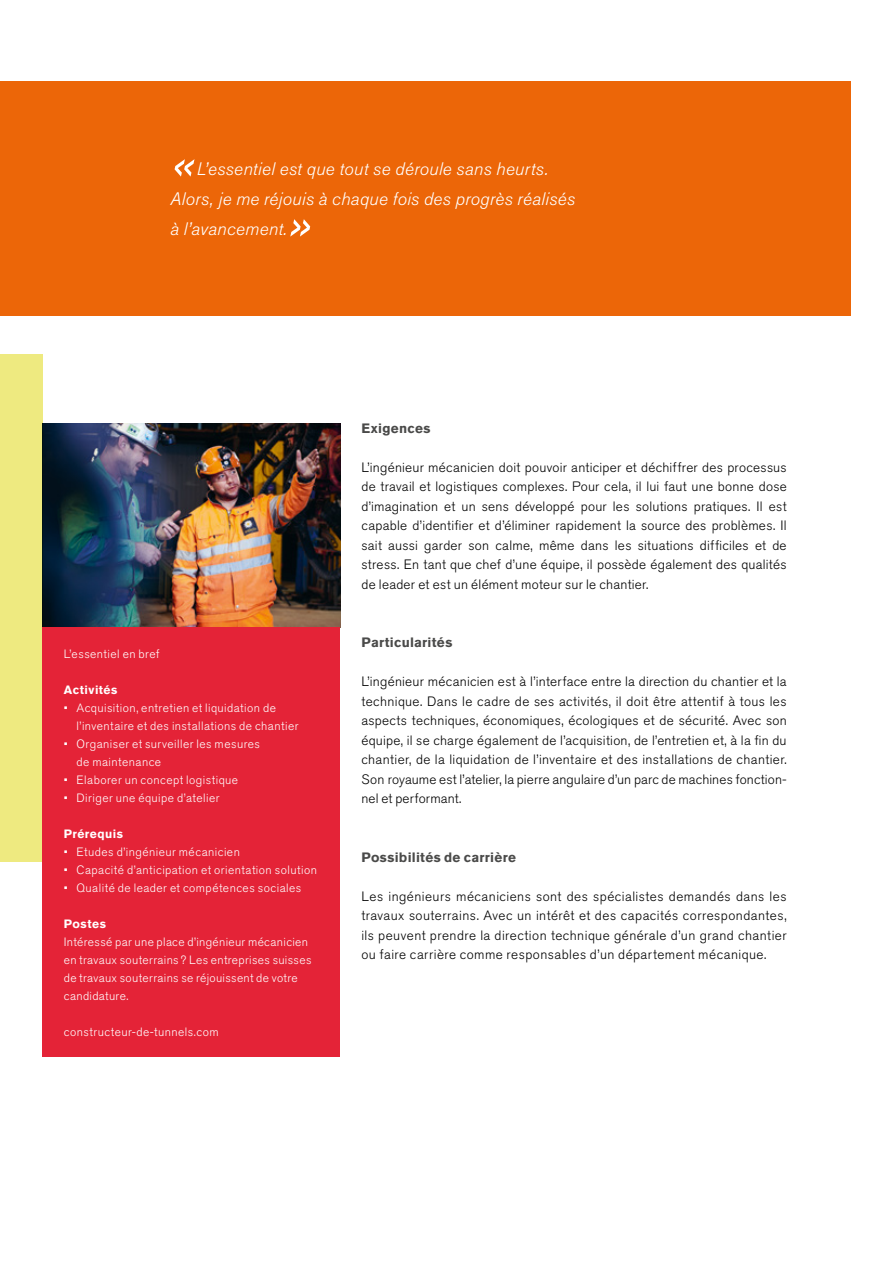
<style>
.page{position:relative;width:893px;height:1263px;background:#fff}
.page>*{position:absolute;margin:0;border:0;box-sizing:border-box;transform-origin:0 0}
.t1{font:italic 300 60px "Akzidenz Grotesk Std";color:#fff}
.t2{font:italic 300 18px/30px "Akzidenz Grotesk Std";letter-spacing:.015em;color:#fff}
.t3{font:300 13.5px/19.5px "Akzidenz Grotesk Std";letter-spacing:.02em;color:#000;text-align:justify}
.t4{font:700 13.5px "Akzidenz Grotesk Std";letter-spacing:.025em;color:#4a4a49}
.t5{font:300 12px/18px "Akzidenz Grotesk Std";letter-spacing:.035em;color:#fff}
.t6{font:700 12px "Akzidenz Grotesk Std";letter-spacing:.04em;color:#fff}
</style>
<div class="page">
<div style="left:0;top:355px;width:43px;height:507px;background:#eeea80"></div>
<div style="left:0;top:82px;width:850px;height:234px;background:#ec6608"></div>
<img style="left:43px;top:423px;width:297px;height:205px">
<div style="left:43px;top:628px;width:297px;height:429px;background:#e42337"></div>
<h1 class="t1" style="left:170px;top:133px;width:24px">«</h1>
<h2 class="t2" style="left:170px;top:154px;width:406px;text-indent:27px">L’essentiel est que tout se déroule sans heurts.<br>Alors, je me réjouis à chaque fois des progrès réalisés à l’avancement.</h2>
<h1 class="t1" style="left:286px;top:193px;width:24px">»</h1>
<p class="t5" style="left:64px;top:645px;width:97px">L’essentiel en bref</p>
<p class="t6" style="left:64px;top:683px;width:55px">Activités</p>
<p class="t5" style="left:77px;top:699px;width:223px;text-indent:-13px">• Acquisition, entretien et liquidation de l’inventaire et des installations de chantier</p>
<p class="t5" style="left:77px;top:735px;width:185px;text-indent:-13px">• Organiser et surveiller les mesures de maintenance</p>
<p class="t5" style="left:64px;top:771px;width:176px">• Elaborer un concept logistique</p>
<p class="t5" style="left:64px;top:789px;width:157px">• Diriger une équipe d’atelier</p>
<p class="t6" style="left:64px;top:827px;width:61px">Prérequis</p>
<p class="t5" style="left:64px;top:843px;width:178px">• Etudes d’ingénieur mécanicien</p>
<p class="t5" style="left:64px;top:861px;width:255px">• Capacité d’anticipation et orientation solution</p>
<p class="t5" style="left:64px;top:879px;width:239px">• Qualité de leader et compétences sociales</p>
<p class="t6" style="left:64px;top:917px;width:44px">Postes</p>
<p class="t5" style="left:64px;top:933px;width:249px">Intéressé par une place d’ingénieur mécanicien en travaux souterrains ? Les entreprises suisses de travaux souterrains se réjouissent de votre candidature.</p>
<p class="t5" style="left:64px;top:1023px;width:156px">constructeur-de-tunnels.com</p>
<p class="t4" style="left:361px;top:420px;width:71px">Exigences</p>
<p class="t3" style="left:361px;top:457px;width:427px">L’ingénieur mécanicien doit pouvoir anticiper et déchiffrer des processus de travail et logistiques complexes. Pour cela, il lui faut une bonne dose d’imagination et un sens développé pour les solutions pratiques. Il est capable d’identifier et d’éliminer rapidement la source des problèmes. Il sait aussi garder son calme, même dans les situations difficiles et de stress. En tant que chef d’une équipe, il possède également des qualités de leader et est un élément moteur sur le chantier.</p>
<p class="t4" style="left:361px;top:634px;width:92px">Particularités</p>
<p class="t3" style="left:361px;top:672px;width:427px">L’ingénieur mécanicien est à l’interface entre la direction du chantier et la technique. Dans le cadre de ses activités, il doit être attentif à tous les aspects techniques, économiques, écologiques et de sécurité. Avec son équipe, il se charge également de l’acquisition, de l’entretien et, à la fin du chantier, de la liquidation de l’inventaire et des installations de chantier.<br>Son royaume est l’atelier, la pierre angulaire d’un parc de machines fonction&shy;nel et performant.</p>
<p class="t4" style="left:361px;top:849px;width:156px">Possibilités de carrière</p>
<p class="t3" style="left:361px;top:886px;width:427px">Les ingénieurs mécaniciens sont des spécialistes demandés dans les travaux souterrains. Avec un intérêt et des capacités correspondantes, ils peuvent prendre la direction technique générale d’un grand chantier ou faire carrière comme responsables d’un département mécanique.</p>
</div>
